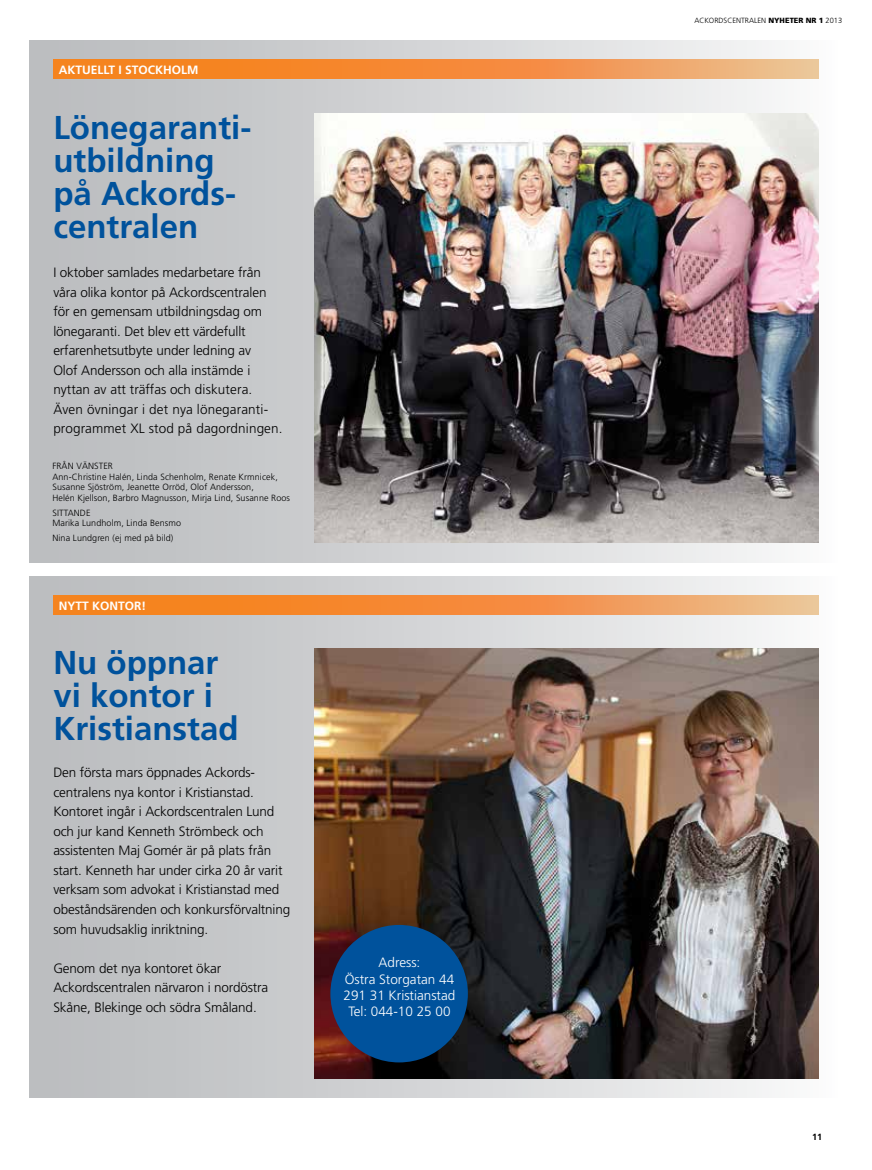
<style>
.page{position:relative;width:872px;height:1170px;background:#fff}
.page>*{position:absolute;margin:0;border:0;box-sizing:border-box;transform-origin:0 0}
.t1{font:700 33px/33px "Frutiger";color:#00529c}
.t2{font:300 13.5px/19.5px "Frutiger";letter-spacing:-.01em;color:#000}
.t3{font:300 13.5px/16.2px "Frutiger";color:#fff;text-align:center}
.t4{font:700 12px "Frutiger";color:#fff}
.t5{font:300 9px/10.5px "Frutiger";letter-spacing:.01em;color:#000}
.t6{font:700 9px "Frutiger";color:#000}
.t7{font:300 7.5px "Frutiger";color:#000}
.t8{font:900 7.5px "Frutiger";color:#000}
.s1{font-weight:900}
</style>
<div class="page">
<div style="left:30px;top:41px;width:808px;height:521px;background:linear-gradient(to right,#b7b8ba,#f8f6f5)"></div>
<svg style="left:30px;top:576px;width:789px;height:521px"></svg>
<img style="left:314px;top:114px;width:505px;height:428px">
<img style="left:314px;top:649px;width:505px;height:429px">
<svg style="left:54px;top:60px;width:765px;height:18px"></svg>
<svg style="left:54px;top:595px;width:765px;height:19px"></svg>
<div style="left:330px;top:924px;width:138px;height:138px;background:#00529c;border-radius:50%"></div>
<p class="t4" style="left:59px;top:63px;width:139px">Aktuellt i Stockh olm</p>
<h1 class="t1" style="left:53px;top:111px;width:200px">Lönegaranti&shy;utbildning på Ackords&shy;centralen</h1>
<p class="t2" style="left:53px;top:263px;width:231px">I oktober samlades medarbetare från våra olika kontor på Ackordscentralen för en gemensam utbildningsdag om lönegaranti. Det blev ett värdefullt erfarenhetsutbyte under ledning av<br>Olof Andersson och alla instämde i nyttan av att träffas och diskutera.<br>Även övningar i det nya lönegaranti&shy;programmet XL stod på dagordningen.</p>
<p class="t5" style="left:52px;top:461px;width:239px">Från vänster<br>Ann-Christine Halén, Linda Schenholm, Renate Krmnicek, Susanne Sjöström, Jeanette Orröd, Olof Andersson,<br>Helén Kjellson, Barbro Magnusson, Mirja Lind, Susanne Roos</p>
<p class="t5" style="left:52px;top:507px;width:130px">Sittande<br>Marika Lundholm, Linda Bensmo</p>
<p class="t5" style="left:52px;top:533px;width:122px">Nina Lundgren (ej med på bild)</p>
<p class="t4" style="left:59px;top:598px;width:43px">Nytt KONTOR</p>
<p class="t4" style="left:142px;top:598px;width:6px">!</p>
<h1 class="t1" style="left:53px;top:646px;width:187px">Nu öppnar vi kontor i<br>Kristianstad</h1>
<p class="t2" style="left:53px;top:763px;width:238px">Den första mars öppnades Ackords&shy;centralens nya kontor i Kristianstad.<br>Kontoret ingår i Ackordscentralen Lund och jur kand Kenneth Strömbeck och assistenten Maj Gomér är på plats från start. Kenneth har under cirka 20 år varit verksam som advokat i Kristianstad med obeståndsärenden och konkursförvaltning som huvudsaklig inriktning.</p>
<p class="t2" style="left:53px;top:958px;width:216px">Genom det nya kontoret ökar<br>Ackordscentralen närvaron i nordöstra<br>Skåne, Blekinge och södra Småland.</p>
<p class="t3" style="left:343px;top:954px;width:113px">Adress:<br>Östra Storgatan 44<br>291 31 Kristianstad<br>Tel: 044-10 25 00</p>
<p class="t7" style="left:694px;top:16px;width:16px">ACKORDS</p>
<p class="t7" style="left:727px;top:16px;width:10px">CENTR</p>
<p class="t7" style="left:749px;top:16px;width:10px">ALEN</p>
<p class="t8" style="left:768px;top:16px;width:6px">NYHETER</p>
<p class="t7" style="left:805px;top:16px;width:38px"><span class="s1">NR 1</span> 2013</p>
<p class="t6" style="left:812px;top:1131px;width:12px">11</p>
</div>
